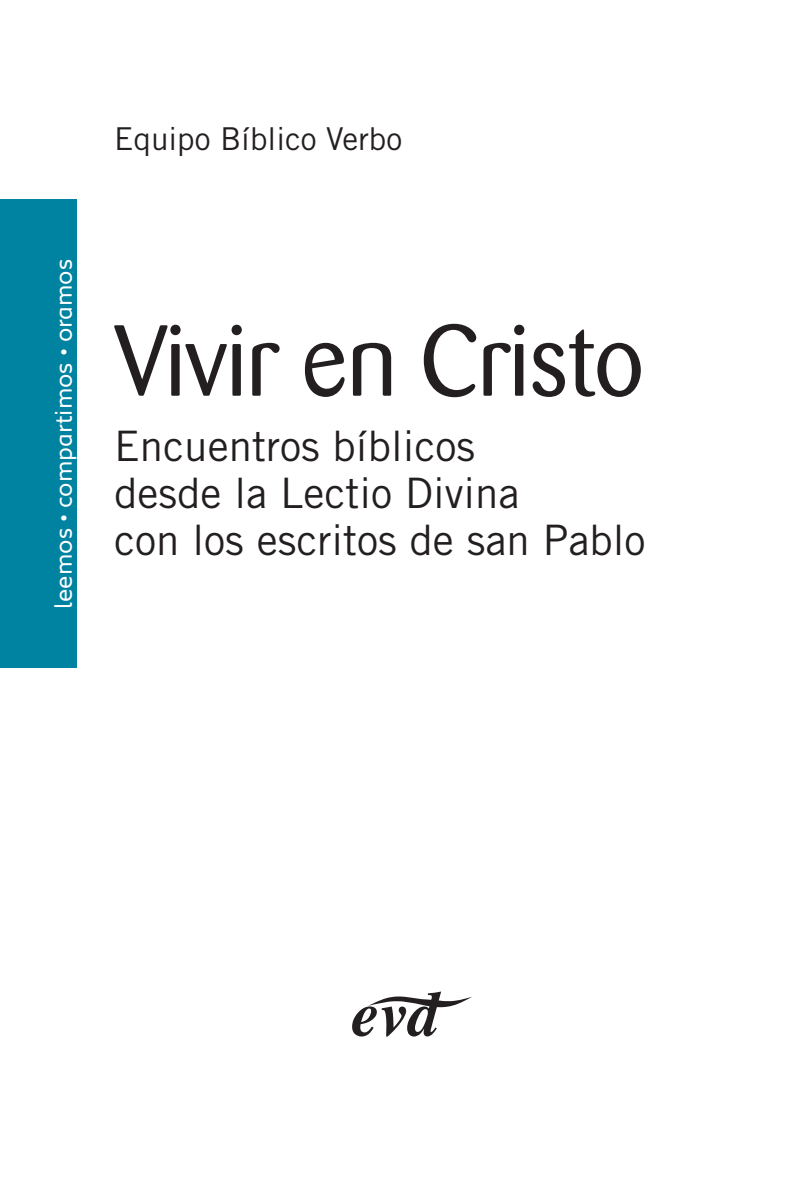
<style>
.page{position:relative;width:796px;height:1193px;background:#fff}
.page>*{position:absolute;margin:0;border:0;box-sizing:border-box;transform-origin:0 0}
.t1{font:99.75px "Barmeno";color:#231f20;scale:.95 1}
.t2{font:42px/47.2px "Trade Gothic";color:#231f20}
.t3{font:31.5px "Trade Gothic";color:#231f20}
.t4{font:24.5px "Peugeot";color:#fff}
</style>
<div class="page">
<div style="left:0;top:199px;width:77px;height:469px;background:#0082a1"></div>
<svg style="left:352px;top:991px;width:120px;height:45px"></svg>
<p class="t3" style="left:114px;top:120px;width:289px">Equipo Bíblico Verbo</p>
<p class="t4" style="left:47px;top:609px;width:351px;rotate:-90deg">leemos • compartimos • oramos</p>
<p class="t1" style="left:114px;top:303px;width:558px">Vivir en Cristo</p>
<p class="t2" style="left:114px;top:421px;width:532px">Encuentros bíblicos<br>desde la Lectio Divina<br>con los escritos de san Pablo</p>
</div>
